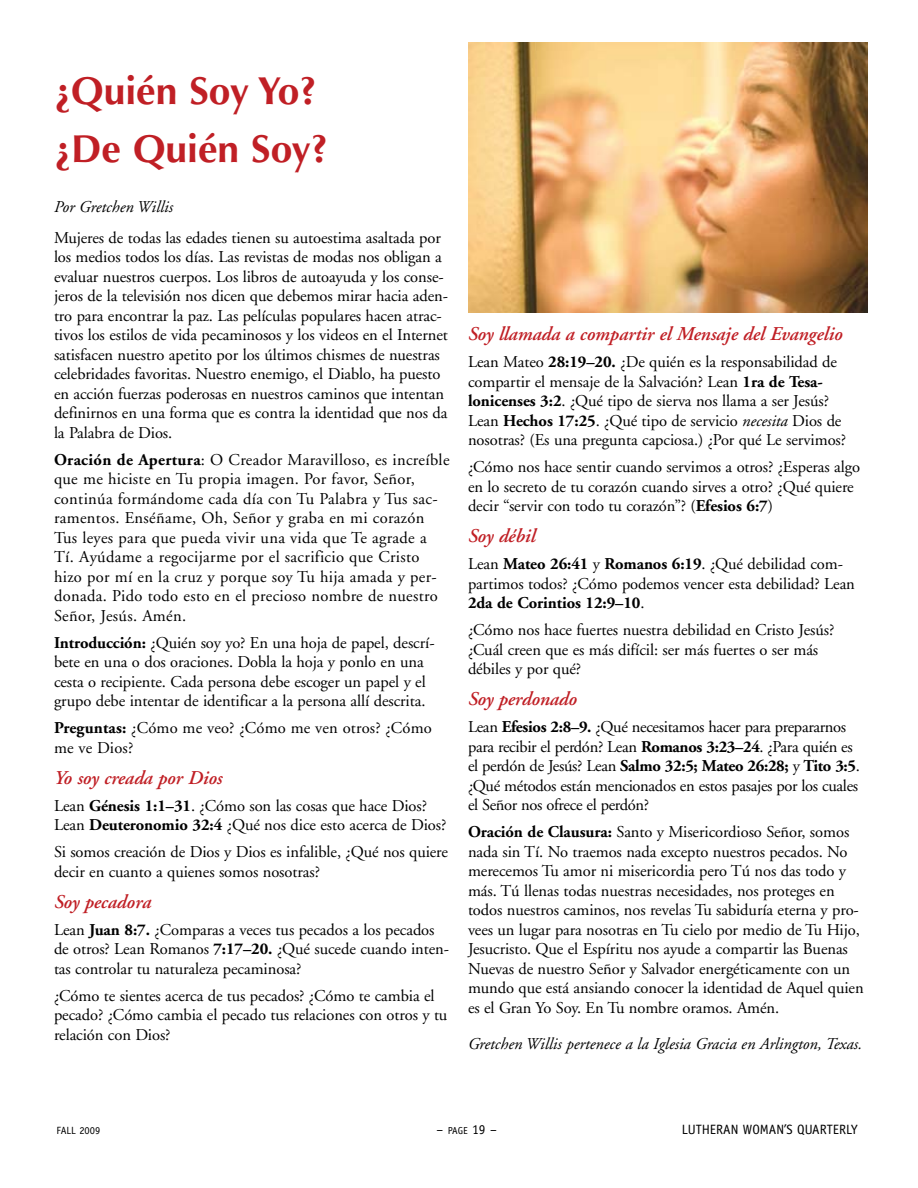
<style>
.page{position:relative;width:918px;height:1188px;background:#fff}
.page>*{position:absolute;margin:0;border:0;box-sizing:border-box;transform-origin:0 0}
.t1{font:700 39px/57.6px "Optima";color:#c01f25}
.t2{font:italic 600 19.5px "Adobe Garamond";letter-spacing:-.005em;color:#c01f25}
.t3{font:16.5px/19.5px "Adobe Garamond";letter-spacing:-.005em;color:#000}
.t4{font:16.5px/19.5px "Adobe Garamond";letter-spacing:.02em;color:#000}
.t5{font:italic 16.5px "Adobe Garamond";color:#000}
.t6{font:13.5px "Officina Sans";color:#000}
.t7{font:10.5px "Officina Sans";color:#000}
.s1{font-weight:700}
.s2{font-style:italic}
.s3{font-size:10.2px}
.s4{font-style:inherit}
</style>
<div class="page">
<img style="left:468px;top:43px;width:400px;height:270px">
<h1 class="t1" style="left:54px;top:63px;width:276px">¿Quién Soy Yo? ¿De Quién Soy?</h1>
<p class="t5" style="left:54px;top:198px;width:121px">Por Gretchen Willis</p>
<p class="t3" style="left:54px;top:228px;width:396px">Mujeres de todas las edades tienen su autoestima asaltada por los medios todos los días. Las revistas de modas nos obligan a evaluar nuestros cuerpos. Los libros de autoayuda y los conse&shy;jeros de la televisión nos dicen que debemos mirar hacia aden&shy;tro para encontrar la paz. Las películas populares hacen atrac&shy;tivos los estilos de vida pecaminosos y los videos en el Internet satisfacen nuestro apetito por los últimos chismes de nuestras celebridades favoritas. Nuestro enemigo, el Diablo, ha puesto en acción fuerzas poderosas en nuestros caminos que intentan definirnos en una forma que es contra la identidad que nos da la Palabra de Dios.</p>
<p class="t4" style="left:54px;top:450px;width:397px"><span class="s1">Oración de Apertura</span>: O Creador Maravilloso, es increíble que me hiciste en Tu propia imagen. Por favor, Señor, continúa formándome cada día con Tu Palabra y Tus sac&shy;ramentos. Enséñame, Oh, Señor y graba en mi corazón Tus leyes para que pueda vivir una vida que Te agrade a Tí. Ayúdame a regocijarme por el sacrificio que Cristo hizo por mí en la cruz y porque soy Tu hija amada y per&shy;donada. Pido todo esto en el precioso nombre de nuestro Señor, Jesús. Amén.</p>
<p class="t3" style="left:54px;top:633px;width:382px"><span class="s1">Introducción:</span> ¿Quién soy yo? En una hoja de papel, descrí&shy;bete en una o dos oraciones. Dobla la hoja y ponlo en una cesta o recipiente. Cada persona debe escoger un papel y el grupo debe intentar de identificar a la persona allí descrita.</p>
<p class="t3" style="left:54px;top:719px;width:379px"><span class="s1">Preguntas:</span> ¿Cómo me veo? ¿Cómo me ven otros? ¿Cómo me ve Dios?</p>
<p class="t2" style="left:54px;top:767px;width:170px">Yo soy creada por Dios</p>
<p class="t3" style="left:54px;top:796px;width:394px">Lean <span class="s1">Génesis 1:1–31</span>. ¿Cómo son las cosas que hace Dios?<br>Lean <span class="s1">Deuteronomio 32:4</span> ¿Qué nos dice esto acerca de Dios?</p>
<p class="t3" style="left:54px;top:843px;width:396px">Si somos creación de Dios y Dios es infalible, ¿Qué nos quiere decir en cuanto a quienes somos nosotras?</p>
<p class="t2" style="left:54px;top:891px;width:99px">Soy pecadora</p>
<p class="t3" style="left:54px;top:920px;width:397px">Lean <span class="s1">Juan 8:7.</span> ¿Comparas a veces tus pecados a los pecados de otros? Lean Romanos <span class="s1">7:17–20.</span> ¿Qué sucede cuando inten&shy;tas controlar tu naturaleza pecaminosa?</p>
<p class="t3" style="left:54px;top:986px;width:395px">¿Cómo te sientes acerca de tus pecados? ¿Cómo te cambia el pecado? ¿Cómo cambia el pecado tus relaciones con otros y tu relación con Dios?</p>
<p class="t2" style="left:468px;top:323px;width:376px">Soy llamada a compartir el Mensaje del Evangelio</p>
<p class="t3" style="left:468px;top:353px;width:380px">Lean Mateo <span class="s1">28:19–20.</span> ¿De quién es la responsabilidad de compartir el mensaje de la Salvación? Lean <span class="s1">1ra de Tesa&shy;lonicenses 3:2</span>. ¿Qué tipo de sierva nos llama a ser Jesús?<br>Lean <span class="s1">Hechos 17:25</span>. ¿Qué tipo de servicio <span class="s2">necesita</span> Dios de nosotras? (Es una pregunta capciosa.) ¿Por qué Le servimos?</p>
<p class="t3" style="left:468px;top:458px;width:394px">¿Cómo nos hace sentir cuando servimos a otros? ¿Esperas algo en lo secreto de tu corazón cuando sirves a otro? ¿Qué quiere decir “servir con todo tu corazón”? (<span class="s1">Efesios 6:7</span>)</p>
<p class="t2" style="left:468px;top:525px;width:69px">Soy débil</p>
<p class="t3" style="left:468px;top:555px;width:388px">Lean <span class="s1">Mateo 26:41</span> y <span class="s1">Romanos 6:19</span>. ¿Qué debilidad com&shy;partimos todos? ¿Cómo podemos vencer esta debilidad? Lean<br><span class="s1">2da de Corintios 12:9–10</span>.</p>
<p class="t3" style="left:468px;top:621px;width:368px">¿Cómo nos hace fuertes nuestra debilidad en Cristo Jesús? ¿Cuál creen que es más difícil: ser más fuertes o ser más débiles y por qué?</p>
<p class="t2" style="left:468px;top:688px;width:111px">Soy perdonado</p>
<p class="t3" style="left:468px;top:718px;width:393px">Lean <span class="s1">Efesios 2:8–9.</span> ¿Qué necesitamos hacer para prepararnos para recibir el perdón? Lean <span class="s1">Romanos 3:23–24</span>. ¿Para quién es el perdón de Jesús? Lean <span class="s1">Salmo 32:5; Mateo 26:28;</span> y <span class="s1">Tito 3:5</span>. ¿Qué métodos están mencionados en estos pasajes por los cuales el Señor nos ofrece el perdón?</p>
<p class="t3" style="left:468px;top:823px;width:397px"><span class="s1">Oración de Clausura:</span> Santo y Misericordioso Señor, somos nada sin Tí. No traemos nada excepto nuestros pecados. No merecemos Tu amor ni misericordia pero Tú nos das todo y más. Tú llenas todas nuestras necesidades, nos proteges en todos nuestros caminos, nos revelas Tu sabiduría eterna y pro&shy;vees un lugar para nosotras en Tu cielo por medio de Tu Hijo, Jesucristo. Que el Espíritu nos ayude a compartir las Buenas Nuevas de nuestro Señor y Salvador energéticamente con un mundo que está ansiando conocer la identidad de Aquel quien es el Gran Yo Soy. En Tu nombre oramos. Amén.</p>
<p class="t5" style="left:468px;top:1035px;width:396px">Gretchen Willis pertenece a la Iglesia Gracia en Arlington, Texas.</p>
<p class="t7" style="left:57px;top:1124px;width:45px">FALL 2009</p>
<p class="t6" style="left:437px;top:1122px;width:62px">– <span class="s3">page</span> 19 –</p>
<p class="t6" style="left:682px;top:1122px;width:177px">LUTHERAN WOMAN<span class="s4">’</span>S QUARTERLY</p>
</div>
